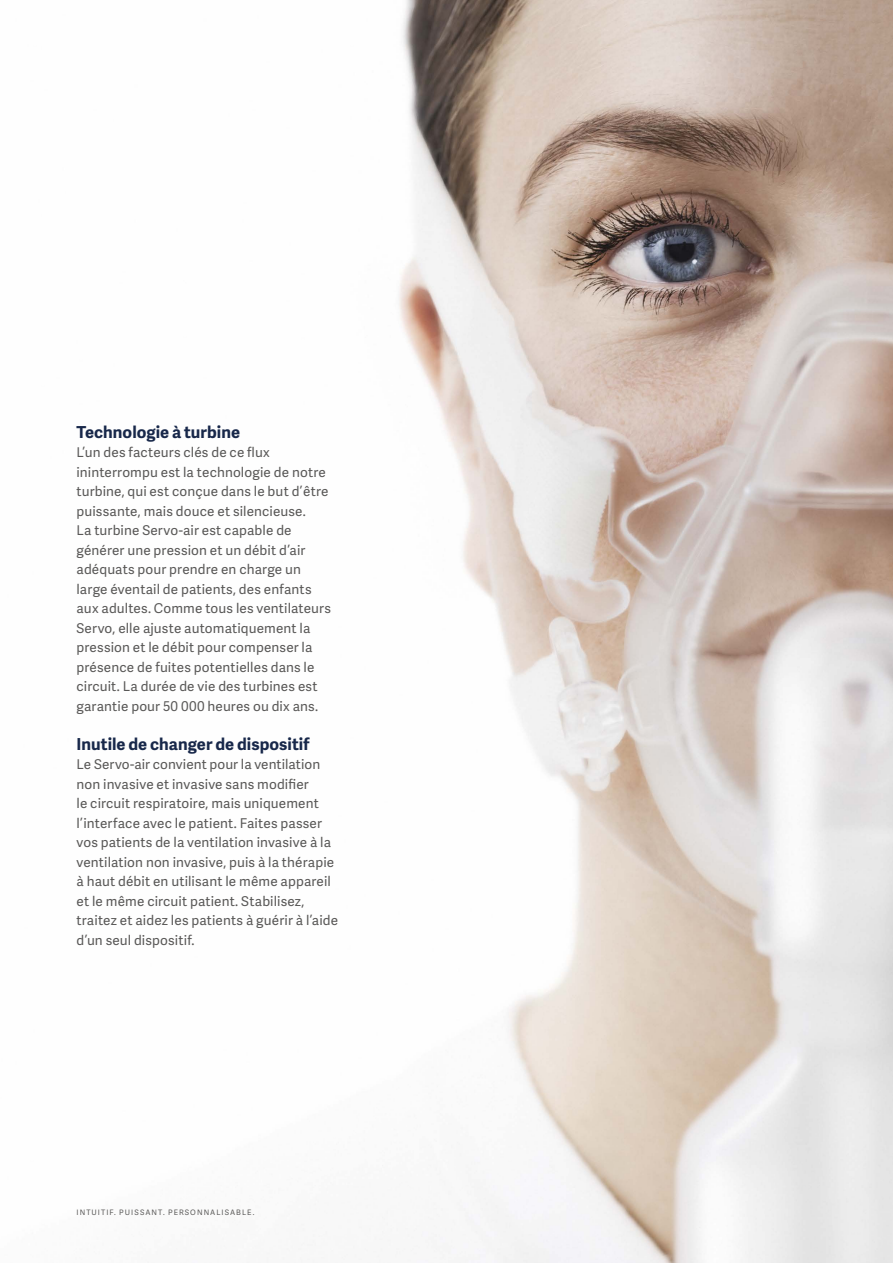
<style>
.page{position:relative;width:893px;height:1263px;background:#fff}
.page>*{position:absolute;margin:0;border:0;box-sizing:border-box;transform-origin:0 0}
.t1{font:700 16.5px "Adelle Sans";letter-spacing:.005em;color:#18284a}
.t2{font:13.5px/19.5px "Adelle Sans";letter-spacing:.01em;color:#595857}
.t3{font:7.5px "Adelle Sans";letter-spacing:.135em;color:#595857}
</style>
<div class="page">
<img style="left:303px;top:0;width:590px;height:1263px">
<p class="t1" style="left:77px;top:420px;width:165px">Technologie à turbine</p>
<p class="t2" style="left:77px;top:442px;width:256px">L’un des facteurs clés de ce flux ininterrompu est la technologie de notre turbine, qui est conçue dans le but d’être puissante, mais douce et silencieuse.<br>La turbine Servo-air est capable de générer une pression et un débit d’air adéquats pour prendre en charge un large éventail de patients, des enfants aux adultes. Comme tous les ventilateurs Servo, elle ajuste automatiquement la pression et le débit pour compenser la présence de fuites potentielles dans le circuit. La durée de vie des turbines est garantie pour 50 000 heures ou dix ans.</p>
<p class="t1" style="left:77px;top:732px;width:234px">Inutile de changer de dispositif</p>
<p class="t2" style="left:77px;top:754px;width:263px">Le Servo-air convient pour la ventilation non invasive et invasive sans modifier<br>le circuit respiratoire, mais uniquement l’interface avec le patient. Faites passer vos patients de la ventilation invasive à la ventilation non invasive, puis à la thérapie à haut débit en utilisant le même appareil et le même circuit patient. Stabilisez, traitez et aidez les patients à guérir à l’aide d’un seul dispositif.</p>
<p class="t3" style="left:77px;top:1207px;width:179px">INTUITIF. PUISSANT. PERSONNALISABLE.</p>
</div>
